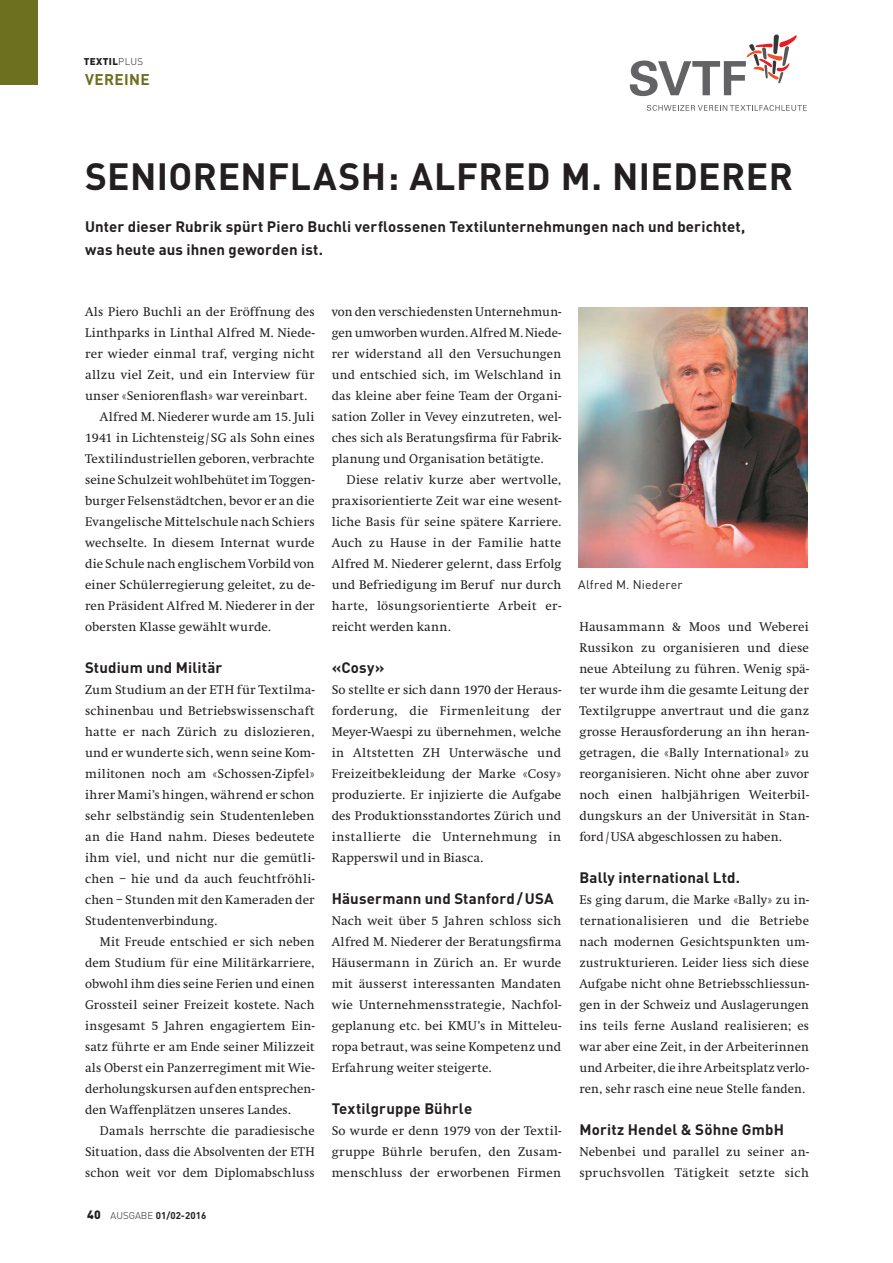
<style>
.page{position:relative;width:893px;height:1263px;background:#fff}
.page>*{position:absolute;margin:0;border:0;box-sizing:border-box;transform-origin:0 0}
.t1{font:700 37.5px "FFDIN";letter-spacing:.01em;color:#231f20}
.t2{font:700 15.3px "FFDIN";letter-spacing:.02em;color:#6c701f}
.t3{font:700 15px/23.2px "FFDIN";letter-spacing:.01em;color:#231f20}
.t4{font:13.2px/21px "Swift EF";letter-spacing:.015em;color:#231f20;text-align:justify}
.t5{font:12.3px "FFDIN";letter-spacing:.015em;color:#231f20}
.t6{font:700 9.75px "FFDIN";color:#231f20}
.t7{font:900 9.75px "FFDIN";letter-spacing:.03em;color:#231f20}
.s1{font-weight:300}
.s2{font-weight:900;font-size:12px}
</style>
<div class="page">
<div style="left:0;top:0;width:37px;height:85px;background:#6c701f"></div>
<svg style="left:647px;top:105px;width:160px;height:6px"></svg>
<svg style="left:630px;top:34px;width:167px;height:62px"></svg>
<img style="left:578px;top:308px;width:230px;height:260px">
<p class="t7" style="left:84px;top:55px;width:61px">TEXTIL<span class="s1">PLUS</span></p>
<p class="t2" style="left:85px;top:69px;width:66px">VEREINE</p>
<h1 class="t1" style="left:85px;top:152px;width:710px">SENIORENFLASH: ALFRED M. NIEDERER</h1>
<p class="t3" style="left:85px;top:214px;width:662px">Unter dieser Rubrik spürt Piero Buchli verflossenen Textilunternehmungen nach und berichtet, was heute aus ihnen geworden ist.</p>
<p class="t4" style="left:85px;top:301px;width:231px">Als Piero Buchli an der Eröffnung des</p>
<p class="t4" style="left:85px;top:322px;width:231px">Linthparks in Linthal Alfred M. Niede-</p>
<p class="t4" style="left:85px;top:343px;width:231px">rer wieder einmal traf, verging nicht</p>
<p class="t4" style="left:85px;top:364px;width:231px">allzu viel Zeit, und ein Interview für</p>
<p class="t4" style="left:85px;top:385px;width:224px">unser «Seniorenflash» war vereinbart.</p>
<p class="t4" style="left:100px;top:406px;width:216px">Alfred M. Niederer wurde am 15. Juli</p>
<p class="t4" style="left:85px;top:427px;width:231px">1941 in Lichtensteig/SG als Sohn eines</p>
<p class="t4" style="left:85px;top:448px;width:231px">Textilindustriellen geboren, verbrachte</p>
<p class="t4" style="left:85px;top:469px;width:231px">seine Schulzeit wohlbehütet im Toggen-</p>
<p class="t4" style="left:85px;top:490px;width:231px">burger Felsenstädtchen, bevor er an die</p>
<p class="t4" style="left:85px;top:511px;width:231px">Evangelische Mittelschule nach Schiers</p>
<p class="t4" style="left:85px;top:532px;width:231px">wechselte. In diesem Internat wurde</p>
<p class="t4" style="left:85px;top:553px;width:231px">die Schule nach englischem Vorbild von</p>
<p class="t4" style="left:85px;top:574px;width:231px">einer Schülerregierung geleitet, zu de-</p>
<p class="t4" style="left:85px;top:595px;width:231px">ren Präsident Alfred M. Niederer in der</p>
<p class="t4" style="left:85px;top:616px;width:187px">obersten Klasse gewählt wurde.</p>
<p class="t3" style="left:85px;top:655px;width:139px">Studium und Militär</p>
<p class="t4" style="left:85px;top:679px;width:231px">Zum Studium an der ETH für Textilma&shy;schinenbau und Betriebswissenschaft hatte er nach Zürich zu dislozieren, und er wunderte sich, wenn seine Kom&shy;militonen noch am «Schossen-Zipfel» ihrer Mami’s hingen, während er schon sehr selbständig sein Studentenleben an die Hand nahm. Dieses bedeutete ihm viel, und nicht nur die gemütli&shy;chen – hie und da auch feuchtfröhli&shy;chen – Stunden mit den Kameraden der Studentenverbindung.</p>
<p class="t4" style="left:85px;top:931px;width:231px;text-indent:15px">Mit Freude entschied er sich neben dem Studium für eine Militärkarriere, obwohl ihm dies seine Ferien und einen Grossteil seiner Freizeit kostete. Nach insgesamt 5 Jahren engagiertem Ein&shy;satz führte er am Ende seiner Milizzeit als Oberst ein Panzerregiment mit Wie&shy;derholungskursen auf den entsprechen&shy;den Waffenplätzen unseres Landes.</p>
<p class="t4" style="left:85px;top:1120px;width:231px;text-indent:15px">Damals herrschte die paradiesische Situation, dass die Absolventen der ETH schon weit vor dem Diplomabschluss</p>
<p class="t6" style="left:87px;top:1209px;width:121px"><span class="s2">40</span> <span class="s1">AUSGABE</span> 01/02-2016</p>
<p class="t4" style="left:332px;top:301px;width:231px">von den verschiedensten Unternehmun&shy;gen umworben wurden. Alfred M. Niede&shy;rer widerstand all den Versuchungen und entschied sich, im Welschland in das kleine aber feine Team der Organi&shy;sation Zoller in Vevey einzutreten, wel&shy;ches sich als Beratungsfirma für Fabrik&shy;planung und Organisation betätigte.</p>
<p class="t4" style="left:332px;top:469px;width:231px;text-indent:15px">Diese relativ kurze aber wertvolle, praxisorientierte Zeit war eine wesent&shy;liche Basis für seine spätere Karriere.<br>Auch zu Hause in der Familie hatte Alfred M. Niederer gelernt, dass Erfolg und Befriedigung im Beruf nur durch harte, lösungsorientierte Arbeit er&shy;reicht werden kann.</p>
<p class="t3" style="left:332px;top:655px;width:54px">«Cosy»</p>
<p class="t4" style="left:332px;top:679px;width:231px">So stellte er sich dann 1970 der Heraus&shy;forderung, die Firmenleitung der Meyer-Waespi zu übernehmen, welche in Altstetten ZH Unterwäsche und Freizeitbekleidung der Marke «Cosy» produzierte. Er injizierte die Aufgabe des Produktionsstandortes Zürich und installierte die Unternehmung in Rapperswil und in Biasca.</p>
<p class="t3" style="left:332px;top:886px;width:224px">Häusermann und Stanford/USA</p>
<p class="t4" style="left:332px;top:910px;width:231px">Nach weit über 5 Jahren schloss sich Alfred M. Niederer der Beratungsfirma Häusermann in Zürich an. Er wurde mit äusserst interessanten Mandaten wie Unternehmensstrategie, Nachfol&shy;geplanung etc. bei KMU’s in Mitteleu&shy;ropa betraut, was seine Kompetenz und Erfahrung weiter steigerte.</p>
<p class="t3" style="left:332px;top:1096px;width:142px">Textilgruppe Bührle</p>
<p class="t4" style="left:332px;top:1120px;width:231px">So wurde er denn 1979 von der Textil&shy;gruppe Bührle berufen, den Zusam&shy;menschluss der erworbenen Firmen</p>
<p class="t5" style="left:578px;top:577px;width:106px">Alfred M. Niederer</p>
<p class="t4" style="left:579px;top:616px;width:231px">Hausammann &amp; Moos und Weberei Russikon zu organisieren und diese neue Abteilung zu führen. Wenig spä&shy;ter wurde ihm die gesamte Leitung der Textilgruppe anvertraut und die ganz grosse Herausforderung an ihn heran&shy;getragen, die «Bally International» zu reorganisieren. Nicht ohne aber zuvor noch einen halbjährigen Weiterbil&shy;dungskurs an der Universität in Stan&shy;ford/USA abgeschlossen zu haben.</p>
<p class="t3" style="left:579px;top:865px;width:162px">Bally international Ltd.</p>
<p class="t4" style="left:579px;top:889px;width:231px">Es ging darum, die Marke «Bally» zu in&shy;ternationalisieren und die Betriebe nach modernen Gesichtspunkten um&shy;zustrukturieren. Leider liess sich diese Aufgabe nicht ohne Betriebsschliessun&shy;gen in der Schweiz und Auslagerungen ins teils ferne Ausland realisieren; es war aber eine Zeit, in der Arbeiterinnen und Arbeiter, die ihre Arbeitsplatz verlo&shy;ren, sehr rasch eine neue Stelle fanden.</p>
<p class="t3" style="left:579px;top:1117px;width:206px">Moritz Hendel &amp; Söhne GmbH</p>
<p class="t4" style="left:579px;top:1141px;width:231px">Nebenbei und parallel zu seiner an&shy;spruchsvollen Tätigkeit setzte sich</p>
</div>
